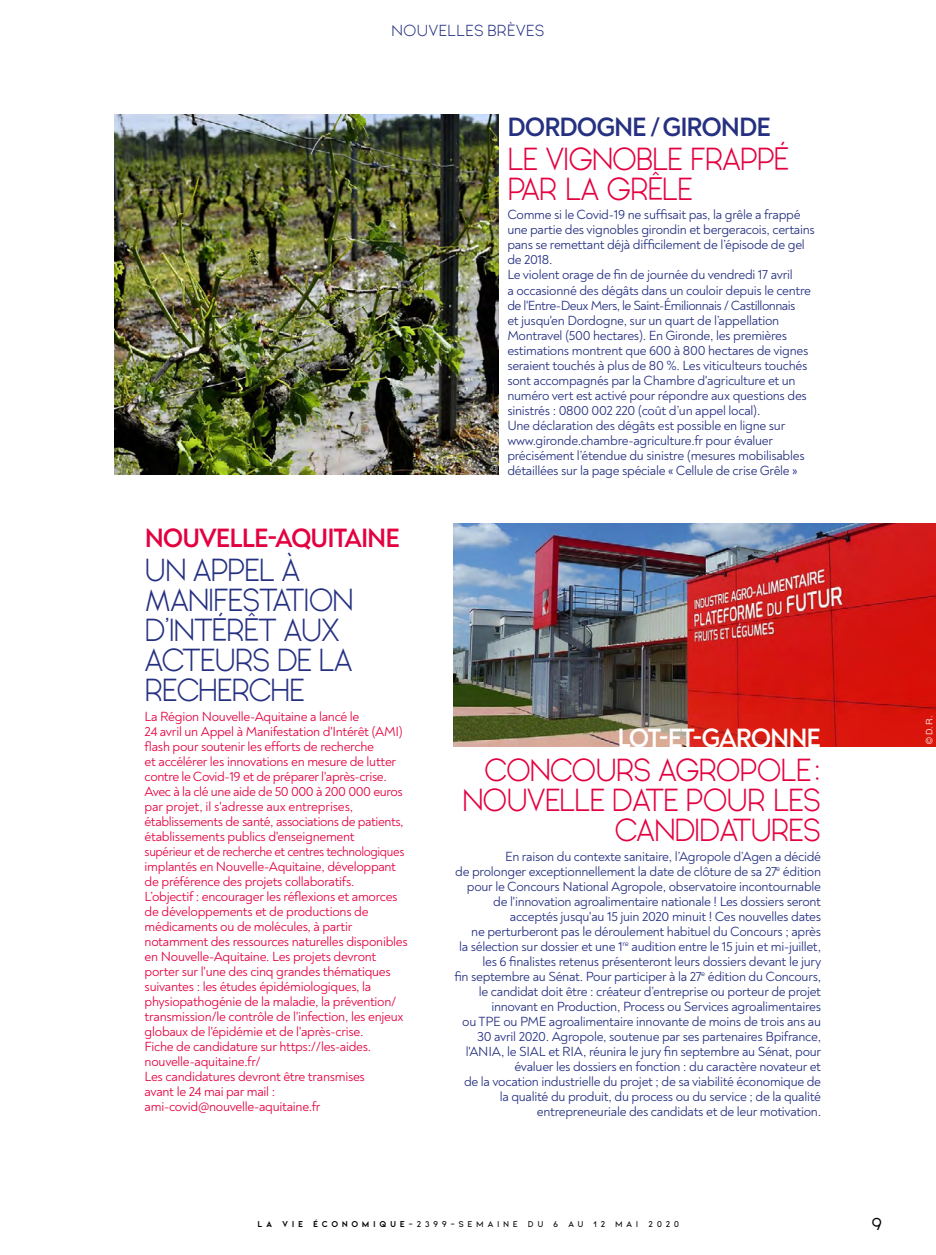
<style>
.page{position:relative;width:936px;height:1255px;background:#fff}
.page>*{position:absolute;margin:0;border:0;box-sizing:border-box;transform-origin:0 0}
.t1{font:300 33px/30px "Ginora Sans";letter-spacing:-.04em;color:#e40040;scale:.95 1}
.t2{font:300 33px/30px "Ginora Sans";letter-spacing:-.04em;color:#253081;scale:.95 1}
.t3{font:700 27px "Noah";letter-spacing:-.04em;color:#e40040;scale:.95 1}
.t4{font:700 27px "Noah";letter-spacing:-.04em;color:#253081;scale:.95 1}
.t5{font:700 27px "Noah";letter-spacing:-.04em;color:#fff;scale:.95 1}
.t6{font:300 25.5px "Ginora Sans";color:#000}
.t7{font:300 16.5px "Ginora Sans";letter-spacing:.02em;color:#253081}
.t8{font:13.5px/15px "Noah";letter-spacing:-.02em;color:#253081}
.t9{font:13.5px/15px "Noah";letter-spacing:-.02em;color:#e40040}
.t10{font:600 9px "Kiona";letter-spacing:.385em;color:#000}
.t11{font:9px "Helvetica LT";color:#fff}
.s1{font-weight:700}
</style>
<div class="page">
<img style="left:115px;top:115px;width:384px;height:359px">
<img style="left:453px;top:523px;width:482px;height:223px">
<p class="t7" style="left:391px;top:21px;width:154px">NOUVELLES BRÈVES</p>
<h2 class="t3" style="left:145px;top:521px;width:270px">NOUVELLE-AQUITAINE</h2>
<h1 class="t2" style="left:145px;top:555px;width:222px">UN APPEL À<br>MANIFESTATION<br>D’INTÉRÊT AUX<br>ACTEURS DE LA<br>RECHERCHE</h1>
<p class="t9" style="left:145px;top:708px;width:265px">La Région Nouvelle-Aquitaine a lancé le<br>24 avril un Appel à Manifestation d'Intérêt (AMI) flash pour soutenir les efforts de recherche<br>et accélérer les innovations en mesure de lutter contre le Covid-19 et de préparer l'après-crise.<br>Avec à la clé une aide de 50 000 à 200 000 euros par projet, il s'adresse aux entreprises, établissements de santé, associations de patients, établissements publics d'enseignement<br>supérieur et de recherche et centres technologiques implantés en Nouvelle-Aquitaine, développant de préférence des projets collaboratifs.<br>L’objectif : encourager les réflexions et amorces de développements et de productions de médicaments ou de molécules, à partir notamment des ressources naturelles disponibles en Nouvelle-Aquitaine. Les projets devront porter sur l'une des cinq grandes thématiques suivantes : les études épidémiologiques, la physiopathogénie de la maladie, la prévention/ transmission/le contrôle de l'infection, les enjeux globaux de l'épidémie et de l'après-crise.<br>Fiche de candidature sur https://les-aides. nouvelle-aquitaine.fr/<br>Les candidatures devront être transmises<br>avant le 24 mai par mail : ami-covid@nouvelle-aquitaine.fr</p>
<p class="t11" style="left:489px;top:472px;width:30px;rotate:-90deg">© D. R.</p>
<h2 class="t4" style="left:507px;top:110px;width:279px">DORDOGNE / GIRONDE</h2>
<h1 class="t1" style="left:507px;top:144px;width:298px">LE VIGNOBLE FRAPPÉ<br>PAR LA GRÊLE</h1>
<p class="t8" style="left:507px;top:207px;width:309px">Comme si le Covid-19 ne suffisait pas, la grêle a frappé une partie des vignobles girondin et bergeracois, certains pans se remettant déjà difficilement de l’épisode de gel de 2018.<br>Le violent orage de fin de journée du vendredi 17 avril<br>a occasionné des dégâts dans un couloir depuis le centre de l'Entre-Deux Mers, le Saint-Émilionnais / Castillonnais<br>et jusqu'en Dordogne, sur un quart de l’appellation Montravel (500 hectares). En Gironde, les premières estimations montrent que 600 à 800 hectares de vignes seraient touchés à plus de 80 %. Les viticulteurs touchés sont accompagnés par la Chambre d'agriculture et un numéro vert est activé pour répondre aux questions des sinistrés : 0800 002 220 (coût d’un appel local).<br>Une déclaration des dégâts est possible en ligne sur www.gironde.chambre-agriculture.fr pour évaluer précisément l’étendue du sinistre (mesures mobilisables détaillées sur la page spéciale « Cellule de crise Grêle »</p>
<h2 class="t5" style="left:617px;top:720px;width:216px">LOT-ET-GARONNE</h2>
<h1 class="t1" style="left:462px;top:755px;width:379px;text-align:right">CONCOURS AGROPOLE :<br>NOUVELLE DATE POUR LES<br>CANDIDATURES</h1>
<p class="t8" style="left:454px;top:848px;width:368px;text-align:right">En raison du contexte sanitaire, l’Agropole d’Agen a décidé<br>de prolonger exceptionnellement la date de clôture de sa 27<sup>e</sup> édition pour le Concours National Agropole, observatoire incontournable de l'innovation agroalimentaire nationale ! Les dossiers seront acceptés jusqu'au 15 juin 2020 minuit ! Ces nouvelles dates<br>ne perturberont pas le déroulement habituel du Concours ; après<br>la sélection sur dossier et une 1<sup>re</sup> audition entre le 15 juin et mi-juillet, les 6 finalistes retenus présenteront leurs dossiers devant le jury<br>fin septembre au Sénat. Pour participer à la 27<sup>e</sup> édition du Concours, le candidat doit être : créateur d’entreprise ou porteur de projet innovant en Production, Process ou Services agroalimentaires<br>ou TPE ou PME agroalimentaire innovante de moins de trois ans au 30 avril 2020. Agropole, soutenue par ses partenaires Bpifrance, l'ANIA, le SIAL et RIA, réunira le jury fin septembre au Sénat, pour évaluer les dossiers en fonction : du caractère novateur et<br>de la vocation industrielle du projet ; de sa viabilité économique de la qualité du produit, du process ou du service ; de la qualité entrepreneuriale des candidats et de leur motivation.</p>
<p class="t10" style="left:257px;top:1219px;width:423px"><span class="s1">LA VIE ÉCONOMIQUE</span>-2399-SEMAINE DU 6 AU 12 MAI 2020</p>
<h3 class="t6" style="left:870px;top:1208px;width:13px">9</h3>
<p class="t11" style="left:924px;top:744px;width:30px;rotate:-90deg">© D. R.</p>
</div>
